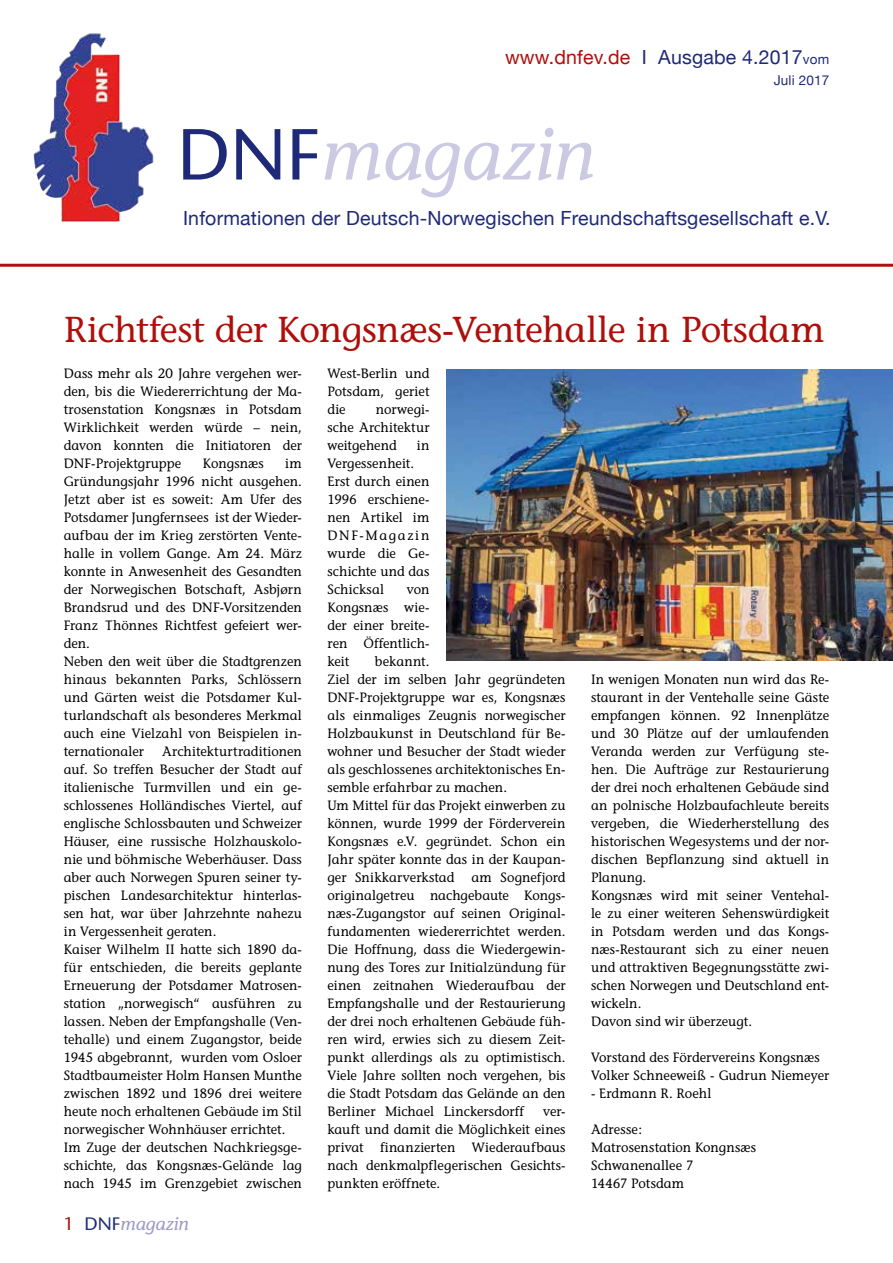
<style>
.page{position:relative;width:893px;height:1263px;background:#fff}
.page>*{position:absolute;margin:0;border:0;box-sizing:border-box;transform-origin:0 0}
.t1{font:italic 72px "Stone Informal";color:#cccae3}
.t2{font:36px "Stone Informal";letter-spacing:-.01em;color:#ae0f0b}
.t3{font:19.5px "Helvetica Neue";letter-spacing:.01em;color:#1e2a77}
.t4{font:italic 18px "Stone Informal";color:#9c9ac5}
.t5{font:13.5px/18px "Stone Informal";letter-spacing:.005em;color:#000;scale:.96 1}
.t6{font:13.5px "Helvetica Neue";letter-spacing:.01em;color:#1e2a77}
.s1{color:#ae0f0b}
.s2{font-size:13.5px}
.s3{font-family:"Stone Sans";font-style:normal;color:#1e2a77}
.s4{font-family:"Stone Sans";font-style:normal;color:#ae0f0b}
</style>
<div class="page">
<img style="left:34px;top:33px;width:120px;height:189px">
<hr style="left:0;top:264px;width:893px;height:3px;background:#ae0f0b">
<img style="left:446px;top:370px;width:447px;height:290px">
<h3 class="t3" style="left:505px;top:43px;width:326px"><span class="s1">www.dnfev.de</span> I Ausgabe 4.2017<span class="s2">vom</span></h3>
<p class="t6" style="left:774px;top:70px;width:57px">Juli 2017</p>
<h1 class="t1" style="left:177px;top:112px;width:419px"><span class="s3">DNF</span>magazin</h1>
<h3 class="t3" style="left:183px;top:204px;width:649px">Informationen der Deutsch-Norwegischen Freundschaftsgesellschaft e.V.</h3>
<h2 class="t2" style="left:64px;top:308px;width:762px">Richtfest der Kongsnæs-Ventehalle in Potsdam</h2>
<p class="t5" style="left:64px;top:364px;width:250px;text-align:justify">Dass mehr als 20 Jahre vergehen wer&shy;den, bis die Wiedererrichtung der Ma&shy;trosenstation Kongsnæs in Potsdam Wirklichkeit werden würde – nein, davon konnten die Initiatoren der DNF-Projektgruppe</p>
<p class="t5" style="left:203px;top:454px;width:65px">Kongsnæs</p>
<p class="t5" style="left:64px;top:454px;width:250px;text-indent:222px">im<br>Gründungsjahr 1996 nicht ausgehen.<br>Jetzt aber ist es soweit: Am Ufer des<br>Potsdamer Jungfernsees ist der Wieder&shy;aufbau der im Krieg zerstörten Vente&shy;halle in vollem Gange. Am 24. März konnte in Anwesenheit des Gesandten der Norwegischen Botschaft, Asbjørn<br>Brandsrud und des DNF-Vorsitzenden<br>Franz Thönnes Richtfest gefeiert wer&shy;den.<br>Neben den weit über die Stadtgrenzen hinaus bekannten Parks, Schlössern und Gärten weist die Potsdamer Kul&shy;turlandschaft als besonderes Merkmal auch eine Vielzahl von Beispielen in&shy;ternationaler</p>
<p class="t5" style="left:64px;top:742px;width:250px;text-indent:98px">Architekturtraditionen auf. So treffen Besucher der Stadt auf italienische Turmvillen und ein ge&shy;schlossenes Holländisches Viertel, auf englische Schlossbauten und Schweizer Häuser, eine russische Holzhauskolo&shy;nie und böhmische Weberhäuser. Dass aber auch Norwegen Spuren seiner ty&shy;pischen Landesarchitektur hinterlas&shy;sen hat, war über Jahrzehnte nahezu in Vergessenheit geraten.<br>Kaiser Wilhelm II hatte sich 1890 da&shy;für entschieden, die bereits geplante Erneuerung der Potsdamer Matrosen&shy;station „norwegisch“ ausführen zu lassen. Neben der Empfangshalle (Ven&shy;tehalle) und einem Zugangstor, beide 1945 abgebrannt, wurden vom Osloer Stadtbaumeister Holm Hansen Munthe zwischen 1892 und 1896 drei weitere heute noch erhaltenen Gebäude im Stil norwegischer Wohnhäuser errichtet.<br>Im Zuge der deutschen Nachkriegsge&shy;schichte, das Kongsnæs-Gelände lag nach 1945 im Grenzgebiet zwischen</p>
<h3 class="t4" style="left:64px;top:1213px;width:127px"><span class="s4">1</span> <span class="s3">DNF</span>magazin</h3>
<p class="t5" style="left:327px;top:364px;width:108px;text-align:justify">West-Berlin und Potsdam, geriet die</p>
<p class="t5" style="left:327px;top:400px;width:108px;text-align:justify;text-indent:48px">norwegi&shy;sche Architektur weitgehend</p>
<p class="t5" style="left:417px;top:436px;width:15px">in</p>
<p class="t5" style="left:327px;top:454px;width:108px">Vergessenheit.<br>Erst durch einen<br>1996 erschiene&shy;nen Artikel im<br>DNF-Magazin wurde die Ge&shy;schichte und das<br>Schicksal</p>
<p class="t5" style="left:327px;top:580px;width:108px;text-align:justify;text-indent:79px">von Kongsnæs wie&shy;der einer breite&shy;ren Öffentlich&shy;keit</p>
<p class="t5" style="left:327px;top:652px;width:250px;text-indent:47px">bekannt.<br>Ziel der im selben Jahr gegründeten DNF-Projektgruppe war es, Kongsnæs als einmaliges Zeugnis norwegischer Holzbaukunst in Deutschland für Be&shy;wohner und Besucher der Stadt wieder als geschlossenes architektonisches En&shy;semble erfahrbar zu machen.<br>Um Mittel für das Projekt einwerben zu können, wurde 1999 der Förderverein Kongsnæs e.V. gegründet. Schon ein Jahr später konnte das in der Kaupan&shy;ger Snikkarverkstad</p>
<p class="t5" style="left:327px;top:868px;width:250px;text-align:justify;text-indent:144px">am Sognefjord originalgetreu nachgebaute Kongs&shy;næs-Zugangstor auf seinen Original&shy;fundamenten wiedererrichtet werden.<br>Die Hoffnung, dass die Wiedergewin&shy;nung des Tores zur Initialzündung für einen zeitnahen Wiederaufbau der Empfangshalle und der Restaurierung der drei noch erhaltenen Gebäude füh&shy;ren wird, erwies sich zu diesem Zeit&shy;punkt allerdings als zu optimistisch.<br>Viele Jahre sollten noch vergehen, bis die Stadt Potsdam das Gelände an den Berliner Michael Linckersdorff</p>
<p class="t5" style="left:327px;top:1102px;width:250px;text-align:justify;text-indent:216px">ver&shy;kauft und damit die Möglichkeit eines privat finanzierten Wiederaufbaus nach denkmalpflegerischen Gesichts&shy;punkten eröffnete.</p>
<p class="t5" style="left:591px;top:670px;width:250px">In wenigen Monaten nun wird das Re&shy;staurant in der Ventehalle seine Gäste empfangen können. 92 Innenplätze und 30 Plätze auf der umlaufenden Veranda werden zur Verfügung ste&shy;hen. Die Aufträge zur Restaurierung der drei noch erhaltenen Gebäude sind an polnische Holzbaufachleute bereits vergeben, die Wiederherstellung des historischen Wegesystems und der nor&shy;dischen Bepflanzung sind aktuell in Planung.<br>Kongsnæs wird mit seiner Ventehal&shy;le zu einer weiteren Sehenswürdigkeit in Potsdam werden und das Kongs&shy;næs-Restaurant sich zu einer neuen und attraktiven Begegnungsstätte zwi&shy;schen Norwegen und Deutschland ent&shy;wickeln.<br>Davon sind wir überzeugt.</p>
<p class="t5" style="left:591px;top:1048px;width:250px">Vorstand des Fördervereins Kongsnæs<br>Volker Schneeweiß - Gudrun Niemeyer</p>
<p class="t5" style="left:591px;top:1084px;width:127px">- Erdmann R. Roehl</p>
<p class="t5" style="left:591px;top:1120px;width:173px">Adresse:<br>Matrosenstation Kongnsæs<br>Schwanenallee 7<br>14467 Potsdam</p>
</div>
